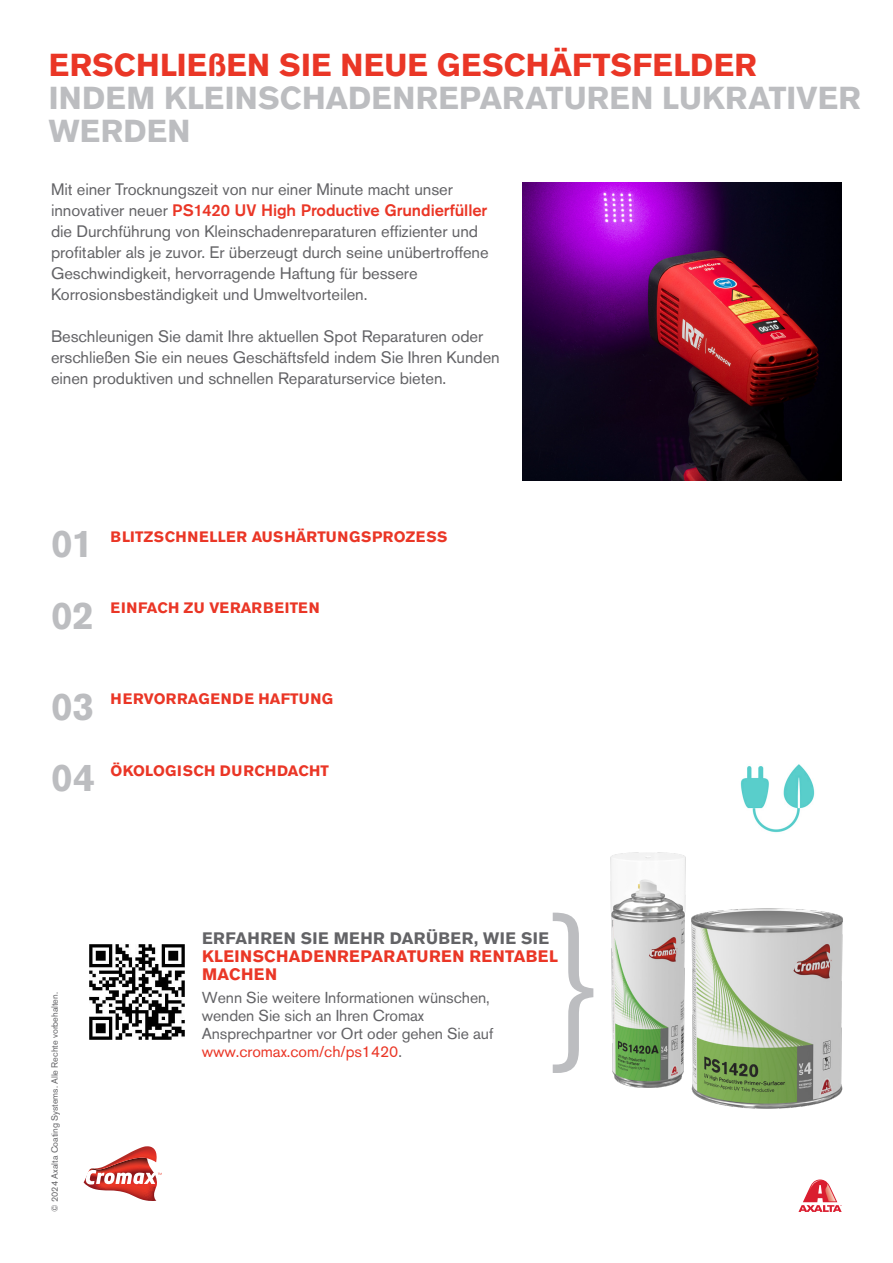
<style>
.page{position:relative;width:893px;height:1263px;background:#fff}
.page>*{position:absolute;margin:0;border:0;box-sizing:border-box;transform-origin:0 0}
.CX_Feature_Heading{font:300 172.2px "Akzidenz Grotesk Pro";color:#bcbdc0}
.CX_Leaflet_Features_Number{font:700 38.4px "Akzidenz Grotesk Pro";color:#bcbdc0}
.CX_Headline_Back{font:700 31.5px/33px "Akzidenz Grotesk Pro";letter-spacing:.01em;color:#bcbdc0}
.CX_Headline_Back-2{font:700 31.5px "Akzidenz Grotesk Pro";letter-spacing:.01em;color:#ea3626}
.CX_Leaflet_Body{font:16.5px/21px "Akzidenz Grotesk Pro";letter-spacing:-.005em;color:#636366}
.CX_Find_Out_More{font:700 16.5px/18px "Akzidenz Grotesk Pro";letter-spacing:.025em;color:#ea3626}
.CX_For_more_information{font:15.75px/18px "Akzidenz Grotesk Pro";letter-spacing:-.005em;color:#636366}
.CX_Feature_Heading-2{font:700 15px "Akzidenz Grotesk Pro";letter-spacing:.03em;color:#ea3626}
.CX_Feature_Heading-3{font:700 15px "Akzidenz Grotesk Pro";letter-spacing:.01em;color:#ea3626}
.CX_Feature_Heading-4{font:700 15px "Akzidenz Grotesk Pro";letter-spacing:.05em;color:#ea3626}
.CX_Copyright{font:9px "Akzidenz Grotesk Pro";letter-spacing:-.005em;color:#636366}
.s1{font-weight:500;color:#ea3626}
.s2{color:#636366}
.s3{color:#ea3626}
</style>
<div class="page">
<svg style="left:798px;top:1179px;width:44px;height:33px"></svg>
<svg style="left:84px;top:1146px;width:78px;height:55px"></svg>
<img style="left:691px;top:908px;width:152px;height:201px">
<img style="left:610px;top:853px;width:155px;height:235px">
<img style="left:89px;top:944px;width:96px;height:96px">
<img style="left:522px;top:183px;width:320px;height:297px">
<img style="left:740px;top:764px;width:75px;height:69px">
<p class="CX_Headline_Back-2" style="left:49px;top:45px;width:709px">ERSCHLIEßEN SIE NEUE GESCHÄFTSFELDER</p>
<p class="CX_Headline_Back" style="left:49px;top:82px;width:814px">INDEM KLEINSCHADENREPARATUREN LUKRATIVER<br>WERDEN</p>
<p class="CX_Leaflet_Body" style="left:51px;top:179px;width:439px">Mit einer Trocknungszeit von nur einer Minute macht unser innovativer neuer <span class="s1">PS1420 UV High Productive Grundierfüller </span>die Durchführung von Kleinschadenreparaturen effizienter und profitabler als je zuvor. Er überzeugt durch seine unübertroffene Geschwindigkeit, hervorragende Haftung für bessere Korrosionsbeständigkeit und Umweltvorteilen.</p>
<p class="CX_Leaflet_Body" style="left:51px;top:326px;width:450px">Beschleunigen Sie damit Ihre aktuellen Spot Reparaturen oder erschließen Sie ein neues Geschäftsfeld indem Sie Ihren Kunden einen produktiven und schnellen Reparaturservice bieten.</p>
<p class="CX_Leaflet_Features_Number" style="left:51px;top:519px;width:43px">01</p>
<p class="CX_Leaflet_Features_Number" style="left:51px;top:590px;width:45px">02</p>
<p class="CX_Feature_Heading-2" style="left:111px;top:527px;width:338px">BLITZSCHNELLER AUSHÄRTUNGSPROZESS</p>
<p class="CX_Feature_Heading-4" style="left:111px;top:598px;width:211px">EINFACH ZU VERARBEITEN</p>
<p class="CX_Leaflet_Features_Number" style="left:51px;top:681px;width:45px">03</p>
<p class="CX_Leaflet_Features_Number" style="left:51px;top:753px;width:45px">04</p>
<p class="CX_Feature_Heading-2" style="left:111px;top:689px;width:224px">HERVORRAGENDE HAFTUNG</p>
<p class="CX_Feature_Heading-3" style="left:111px;top:761px;width:220px">ÖKOLOGISCH DURCHDACHT</p>
<p class="CX_Copyright" style="left:49px;top:1212px;width:221px;rotate:-90deg">© 2024 Axalta Coating Systems. Alle Rechte vorbehalten.</p>
<p class="CX_Feature_Heading" style="left:551px;top:880px;width:48px">}</p>
<p class="CX_Find_Out_More" style="left:202px;top:929px;width:357px"><span class="s2">ERFAHREN SIE MEHR DARÜBER, WIE SIE<br></span>KLEINSCHADENREPARATUREN RENTABEL<br>MACHEN</p>
<p class="CX_For_more_information" style="left:202px;top:988px;width:293px">Wenn Sie weitere Informationen wünschen, wenden Sie sich an Ihren Cromax Ansprechpartner vor Ort oder gehen Sie auf <span class="s3">www.cromax.com/ch/ps1420</span>.</p>
</div>
